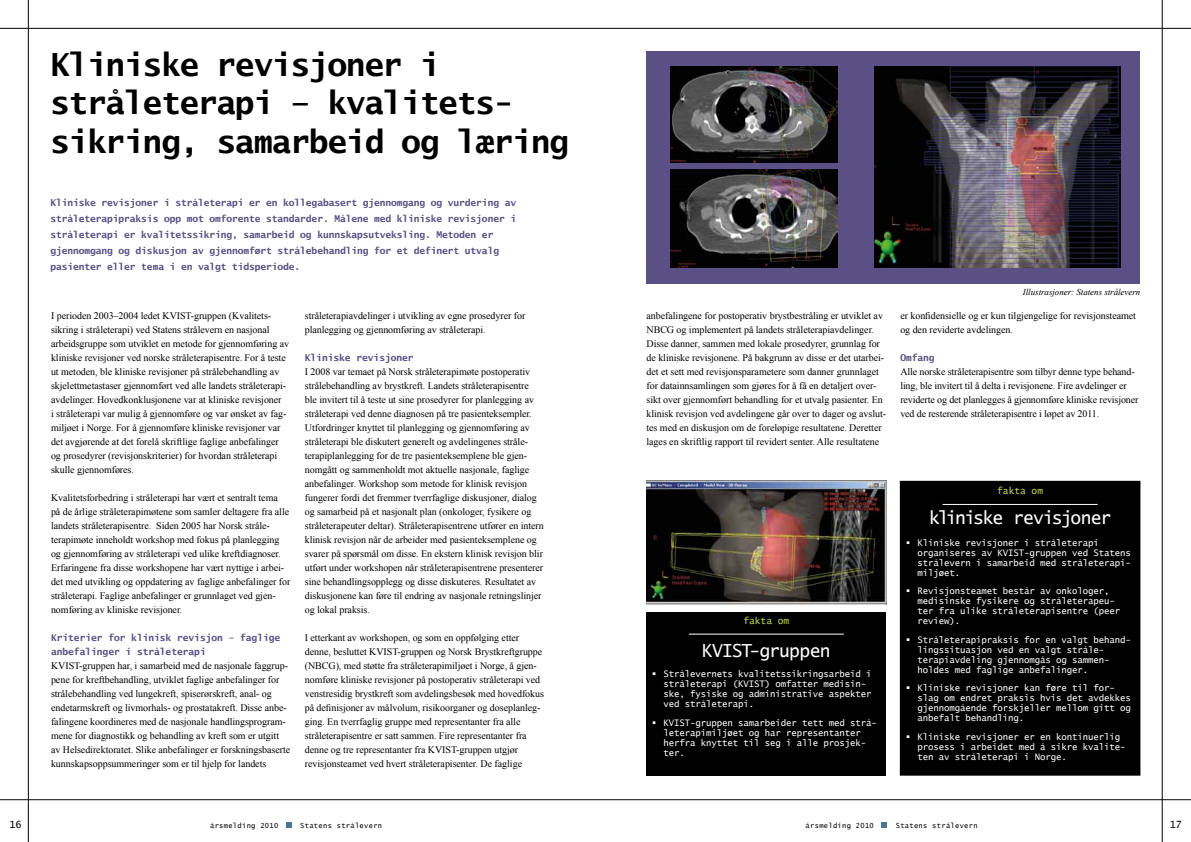
<style>
.page{position:relative;width:1191px;height:842px;background:#fff}
.page>*{position:absolute;margin:0;border:0;box-sizing:border-box;transform-origin:0 0}
.t1{font:700 32px/38.4px "Lucida Sans Typewriter";letter-spacing:-.025em;color:#000}
.t2{font:18px "Lucida Sans Typewriter";letter-spacing:-.06em;color:#fff}
.t3{font:18px "Lucida Sans Typewriter";letter-spacing:-.04em;color:#fff}
.t4{font:10px/14px "Times New Roman";letter-spacing:-.005em;color:#000}
.t5{font:10px "Lucida Sans Typewriter";color:#000}
.t6{font:700 9.5px/16px "Lucida Sans Typewriter";letter-spacing:-.005em;color:#5a5085}
.t7{font:9.5px "Lucida Sans Typewriter";color:#c4d558}
.t8{font:9px/10px "Lucida Sans Typewriter";letter-spacing:-.01em;color:#fff}
.t9{font:italic 9px "Times New Roman";letter-spacing:-.005em;color:#000}
.t10{font:7px "Lucida Sans Typewriter";letter-spacing:.05em;color:#000}
</style>
<div class="page">
<svg style="left:286px;top:822px;width:6px;height:6px"></svg>
<svg style="left:881px;top:822px;width:6px;height:6px"></svg>
<hr style="left:0;top:28px;width:1191px;height:1px;background:#000">
<hr style="left:0;top:799px;width:1191px;height:1px;background:#000">
<hr style="left:28px;top:0;width:1px;height:842px;background:#000">
<hr style="left:1161px;top:0;width:1px;height:842px;background:#000">
<div style="left:646px;top:51px;width:494px;height:232px;background:#5a5085"></div>
<div style="left:900px;top:481px;width:240px;height:294px;background:#000"></div>
<div style="left:900px;top:481px;width:240px;height:295px;border:1px solid #000"></div>
<hr style="left:942px;top:504px;width:155px;height:1px;background:#fff">
<img style="left:874px;top:67px;width:247px;height:201px">
<img style="left:670px;top:170px;width:168px;height:98px">
<img style="left:670px;top:67px;width:168px;height:96px">
<div style="left:646px;top:612px;width:240px;height:164px;background:#000"></div>
<hr style="left:689px;top:634px;width:155px;height:1px;background:#fff">
<img style="left:646px;top:481px;width:240px;height:123px">
<h1 class="t1" style="left:50px;top:45px;width:520px">Kliniske revisjoner i stråleterapi – kvalitets&shy;sikring, samarbeid og læring</h1>
<p class="t6" style="left:50px;top:194px;width:467px">Kliniske revisjoner i stråleterapi er en kollegabasert gjennomgang og vurdering av stråleterapipraksis opp mot omforente standarder. Målene med kliniske revisjoner i stråleterapi er kvalitetssikring, samarbeid og kunnskapsutveksling. Metoden er gjennomgang og diskusjon av gjennomført strålebehandling for et definert utvalg pasienter eller tema i en valgt tidsperiode.</p>
<p class="t4" style="left:51px;top:308px;width:240px">I perioden 2003–2004 ledet KVIST-gruppen (Kvalitets&shy;sikring i stråleterapi) ved Statens strålevern en nasjonal arbeidsgruppe som utviklet en metode for gjennomføring av kliniske revisjoner ved norske stråleterapisentre. For å teste ut metoden, ble kliniske revisjoner på strålebehandling av skjelettmetastaser gjennomført ved alle landets stråleterapi&shy;avdelinger. Hovedkonklusjonene var at kliniske revisjoner<br>i stråleterapi var mulig å gjennomføre og var ønsket av fag&shy;miljøet i Norge. For å gjennomføre kliniske revisjoner var det avgjørende at det forelå skriftlige faglige anbefalinger og prosedyrer (revisjonskriterier) for hvordan stråleterapi skulle gjennomføres.</p>
<p class="t4" style="left:51px;top:490px;width:241px">Kvalitetsforbedring i stråleterapi har vært et sentralt tema<br>på de årlige stråleterapimøtene som samler deltagere fra alle landets stråleterapisentre. Siden 2005 har Norsk stråle&shy;terapimøte inneholdt workshop med fokus på planlegging og gjennomføring av stråleterapi ved ulike kreftdiagnoser.<br>Erfaringene fra disse workshopene har vært nyttige i arbei&shy;det med utvikling og oppdatering av faglige anbefalinger for stråleterapi. Faglige anbefalinger er grunnlaget ved gjen&shy;nomføring av kliniske revisjoner.</p>
<p class="t6" style="left:51px;top:630px;width:231px;line-height:14px">Kriterier for klinisk revisjon – faglige anbefalinger i stråleterapi</p>
<p class="t4" style="left:51px;top:658px;width:241px">KVIST-gruppen har, i samarbeid med de nasjonale faggrup&shy;pene for kreftbehandling, utviklet faglige anbefalinger for strålebehandling ved lungekreft, spiserørskreft, anal- og endetarmskreft og livmorhals- og prostatakreft. Disse anbe&shy;falingene koordineres med de nasjonale handlingsprogram&shy;mene for diagnostikk og behandling av kreft som er utgitt av Helsedirektoratet. Slike anbefalinger er forskningsbaserte kunnskapsoppsummeringer som er til hjelp for landets</p>
<p class="t4" style="left:305px;top:308px;width:222px">stråleterapiavdelinger i utvikling av egne prosedyrer for planlegging og gjennomføring av stråleterapi.</p>
<p class="t6" style="left:305px;top:349px;width:110px">Kliniske revisjoner</p>
<p class="t4" style="left:305px;top:364px;width:240px">I 2008 var temaet på Norsk stråleterapimøte postoperativ strålebehandling av brystkreft. Landets stråleterapisentre<br>ble invitert til å teste ut sine prosedyrer for planlegging av stråleterapi ved denne diagnosen på tre pasienteksempler.<br>Utfordringer knyttet til planlegging og gjennomføring av stråleterapi ble diskutert generelt og avdelingenes stråle&shy;terapiplanlegging for de tre pasienteksemplene ble gjen&shy;nomgått og sammenholdt mot aktuelle nasjonale, faglige anbefalinger. Workshop som metode for klinisk revisjon fungerer fordi det fremmer tverrfaglige diskusjoner, dialog og samarbeid på et nasjonalt plan (onkologer, fysikere og stråleterapeuter deltar). Stråleterapisentrene utfører en intern klinisk revisjon når de arbeider med pasienteksemplene og svarer på spørsmål om disse. En ekstern klinisk revisjon blir utført under workshopen når stråleterapisentrene presenterer sine behandlingsopplegg og disse diskuteres. Resultatet av diskusjonene kan føre til endring av nasjonale retningslinjer og lokal praksis.</p>
<p class="t4" style="left:305px;top:630px;width:241px">I etterkant av workshopen, og som en oppfølging etter denne, besluttet KVIST-gruppen og Norsk Brystkreftgruppe (NBCG), med støtte fra stråleterapimiljøet i Norge, å gjen&shy;nomføre kliniske revisjoner på postoperativ stråleterapi ved venstresidig brystkreft som avdelingsbesøk med hovedfokus på definisjoner av målvolum, risikoorganer og doseplanleg&shy;ging. En tverrfaglig gruppe med representanter fra alle stråleterapisentre er satt sammen. Fire representanter fra denne og tre representanter fra KVIST-gruppen utgjør revisjonsteamet ved hvert stråleterapisenter. De faglige</p>
<p class="t9" style="left:1023px;top:286px;width:119px">Illustrasjoner: Statens strålevern</p>
<p class="t4" style="left:646px;top:308px;width:241px">anbefalingene for postoperativ brystbestråling er utviklet av NBCG og implementert på landets stråleterapiavdelinger.<br>Disse danner, sammen med lokale prosedyrer, grunnlag for de kliniske revisjonene. På bakgrunn av disse er det utarbei&shy;det et sett med revisjonsparametere som danner grunnlaget for datainnsamlingen som gjøres for å få en detaljert over&shy;sikt over gjennomført behandling for et utvalg pasienter. En klinisk revisjon ved avdelingene går over to dager og avslut&shy;tes med en diskusjon om de foreløpige resultatene. Deretter lages en skriftlig rapport til revidert senter. Alle resultatene</p>
<p class="t4" style="left:900px;top:308px;width:237px">er konfidensielle og er kun tilgjengelige for revisjonsteamet og den reviderte avdelingen.</p>
<p class="t6" style="left:900px;top:349px;width:36px">Omfang</p>
<p class="t4" style="left:900px;top:364px;width:240px">Alle norske stråleterapisentre som tilbyr denne type behand&shy;ling, ble invitert til å delta i revisjonene. Fire avdelinger er reviderte og det planlegges å gjennomføre kliniske revisjoner ved de resterende stråleterapisentre i løpet av 2011.</p>
<p class="t7" style="left:997px;top:485px;width:47px">fakta om</p>
<p class="t7" style="left:743px;top:615px;width:47px">fakta om</p>
<h2 class="t3" style="left:702px;top:640px;width:130px">KVIST-gruppen</h2>
<p class="t8" style="left:663px;top:669px;width:210px">Strålevernets kvalitetssikringsarbeid i stråleterapi (KVIST) omfatter medisin&shy;ske, fysiske og administrative aspekter ved stråleterapi.</p>
<p class="t8" style="left:663px;top:717px;width:215px">KVIST-gruppen samarbeider tett med strå&shy;leterapimiljøet og har representanter herfra knyttet til seg i alle prosjek&shy;ter.</p>
<h2 class="t2" style="left:929px;top:507px;width:184px">kliniske revisjoner</h2>
<p class="t8" style="left:917px;top:537px;width:215px">Kliniske revisjoner i stråleterapi organiseres av KVIST-gruppen ved Statens strålevern i samarbeid med stråleterapi&shy;miljøet.</p>
<p class="t8" style="left:917px;top:586px;width:204px">Revisjonsteamet består av onkologer, medisinske fysikere og stråleterapeu&shy;ter fra ulike stråleterapisentre (peer review).</p>
<p class="t8" style="left:917px;top:634px;width:215px">Stråleterapipraksis for en valgt behand&shy;lingssituasjon ved en valgt stråle&shy;terapiavdeling gjennomgås og sammen&shy;holdes med faglige anbefalinger.</p>
<p class="t8" style="left:917px;top:683px;width:215px">Kliniske revisjoner kan føre til for&shy;slag om endret praksis hvis det avdekkes gjennomgående forskjeller mellom gitt og anbefalt behandling.</p>
<p class="t8" style="left:917px;top:731px;width:210px">Kliniske revisjoner er en kontinuerlig prosess i arbeidet med å sikre kvalite&shy;ten av stråleterapi i Norge.</p>
<p class="t5" style="left:10px;top:818px;width:14px">16</p>
<p class="t10" style="left:210px;top:821px;width:70px">årsmelding 2010</p>
<p class="t10" style="left:300px;top:821px;width:83px">Statens strålevern</p>
<p class="t10" style="left:805px;top:821px;width:70px">årsmelding 2010</p>
<p class="t10" style="left:895px;top:821px;width:83px">Statens strålevern</p>
<p class="t5" style="left:1169px;top:818px;width:14px">17</p>
</div>
